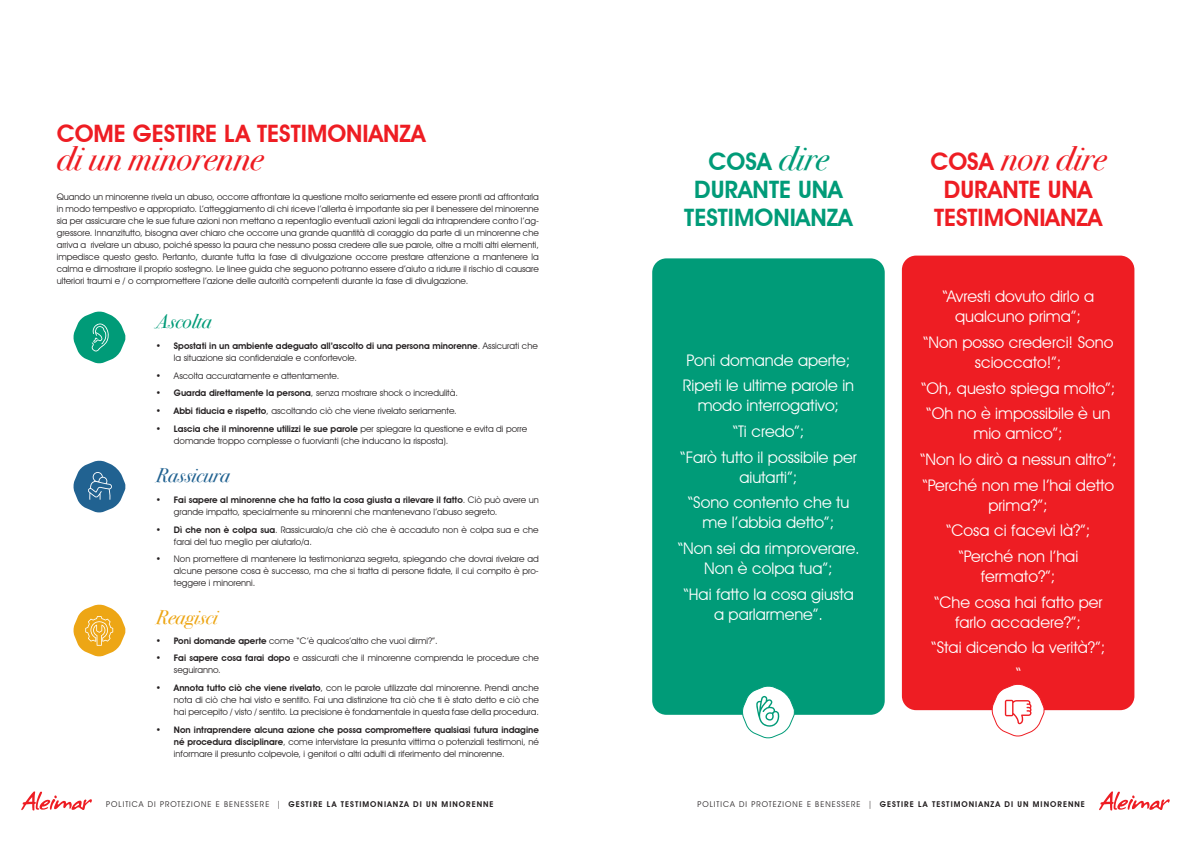
<style>
.page{position:relative;width:1191px;height:842px;background:#fff}
.page>*{position:absolute;margin:0;border:0;box-sizing:border-box;transform-origin:0 0}
.t1{font:italic 34px "Bodoni Svty Two ITCTT";color:#ee1d23}
.t2{font:600 24px/28px "Avant Garde IT Cby BT";color:#ee1d23;text-align:center}
.t3{font:600 24px/28px "Avant Garde IT Cby BT";color:#009b78;text-align:center}
.t4{font:italic 20px "Bodoni Svty Two ITCTT";color:#216291}
.t5{font:italic 20px "Bodoni Svty Two ITCTT";color:#eda615}
.t6{font:italic 20px "Bodoni Svty Two ITCTT";color:#009b78}
.t7{font:16px/25.7px "Avant Garde IT Cby BT";color:#fff;text-align:center}
.t8{font:9px/12px "Avant Garde IT Cby BT";color:#231f20}
.t9{font:600 9px/12px "Avant Garde IT Cby BT";color:#231f20}
.t10{font:600 8px "Avant Garde IT Cby BT";letter-spacing:.125em;color:#231f20}
.s1{font-family:"Bodoni Svty Two ITCTT";font-weight:400;font-style:italic;font-size:34px}
.s2{font-family:"Avant Garde IT Cby BT";font-weight:600;font-style:normal;font-size:24px}
.s3{font-weight:400}
.s4{font-weight:600}
</style>
<div class="page">
<div style="left:652px;top:258px;width:232px;height:457px;background:#009b78;border-radius:14px"></div>
<div style="left:902px;top:256px;width:232px;height:454px;background:#ee1d23;border-radius:14px"></div>
<svg style="left:21px;top:791px;width:71px;height:19px"></svg>
<svg style="left:1099px;top:791px;width:70px;height:19px"></svg>
<svg style="left:73px;top:311px;width:53px;height:53px"></svg>
<svg style="left:73px;top:460px;width:53px;height:53px"></svg>
<svg style="left:73px;top:604px;width:53px;height:53px"></svg>
<svg style="left:741px;top:686px;width:55px;height:53px"></svg>
<svg style="left:990px;top:684px;width:55px;height:53px"></svg>
<h2 class="t2" style="left:57px;top:120px;width:370px">COME GESTIRE LA TESTIMONIANZA</h2>
<h1 class="t1" style="left:57px;top:129px;width:208px">di un minorenne</h1>
<h2 class="t3" style="left:684px;top:147px;width:170px">COSA <span class="s1">dire<br></span>DURANTE UNA<br>TESTIMONIANZA</h2>
<h1 class="t1" style="left:930px;top:129px;width:177px"><span class="s2">COSA</span> non dire</h1>
<h2 class="t2" style="left:934px;top:175px;width:170px">DURANTE UNA<br>TESTIMONIANZA</h2>
<p class="t8" style="left:57px;top:191px;width:484px;text-align:justify">Quando un minorenne rivela un abuso, occorre affrontare la questione molto seriamente ed essere pronti ad affrontarla in modo tempestivo e appropriato. L’atteggiamento di chi riceve l’allerta è importante sia per il benessere del minorenne sia per assicurare che le sue future azioni non mettano a repentaglio eventuali azioni legali da intraprendere contro l’ag&shy;gressore. Innanzitutto, bisogna aver chiaro che occorre una grande quantità di coraggio da parte di un minorenne che arriva a rivelare un abuso, poiché spesso la paura che nessuno possa credere alle sue parole, oltre a molti altri elementi, impedisce questo gesto. Pertanto, durante tutta la fase di divulgazione occorre prestare attenzione a mantenere la calma e dimostrare il proprio sostegno. Le linee guida che seguono potranno essere d’aiuto a ridurre il rischio di causare ulteriori traumi e / o compromettere l’azione delle autorità competenti durante la fase di divulgazione.</p>
<h3 class="t6" style="left:156px;top:303px;width:57px">Ascolta</h3>
<p class="t9" style="left:174px;top:340px;width:365px;text-indent:-18px">• Spostati in un ambiente adeguato all’ascolto di una persona minorenne<span class="s3">. Assicurati che la situazione sia confidenziale e confortevole.</span></p>
<p class="t8" style="left:156px;top:369px;width:185px">• Ascolta accuratamente e attentamente.</p>
<p class="t8" style="left:156px;top:387px;width:303px"><span class="s4">• Guarda direttamente la persona</span>, senza mostrare shock o incredulità.</p>
<p class="t8" style="left:156px;top:405px;width:302px"><span class="s4">• Abbi fiducia e rispetto</span>, ascoltando ciò che viene rivelato seriamente.</p>
<p class="t8" style="left:174px;top:423px;width:355px;text-indent:-18px"><span class="s4">• Lascia che il minorenne utilizzi le sue parole</span> per spiegare la questione e evita di porre domande troppo complesse o fuorvianti (che inducano la risposta).</p>
<h3 class="t4" style="left:156px;top:458px;width:75px">Rassicura</h3>
<p class="t8" style="left:174px;top:494px;width:366px;text-indent:-18px"><span class="s4">• Fai sapere al minorenne che ha fatto la cosa giusta a rilevare il fatto</span>. Ciò può avere un grande impatto, specialmente su minorenni che mantenevano l’abuso segreto.</p>
<p class="t8" style="left:174px;top:523px;width:366px;text-indent:-18px"><span class="s4">• Dì che non è colpa sua</span>. Rassicuralo/a che ciò che è accaduto non è colpa sua e che farai del tuo meglio per aiutarlo/a.</p>
<p class="t8" style="left:174px;top:553px;width:366px;text-align:justify;text-indent:-18px">• Non promettere di mantenere la testimonianza segreta, spiegando che dovrai rivelare ad alcune persone cosa è successo, ma che si tratta di persone fidate, il cui compito è pro&shy;teggere i minorenni.</p>
<h3 class="t5" style="left:156px;top:599px;width:63px">Reagisci</h3>
<p class="t8" style="left:156px;top:634px;width:283px"><span class="s4">• Poni domande aperte</span> come “C’è qualcos’altro che vuoi dirmi?”.</p>
<p class="t8" style="left:174px;top:652px;width:366px;text-indent:-18px"><span class="s4">• Fai sapere cosa farai dopo</span> e assicurati che il minorenne comprenda le procedure che seguiranno.</p>
<p class="t8" style="left:174px;top:682px;width:366px;text-align:justify;text-indent:-18px"><span class="s4">• Annota tutto ciò che viene rivelato</span>, con le parole utilizzate dal minorenne. Prendi anche nota di ciò che hai visto e sentito. Fai una distinzione tra ciò che ti è stato detto e ciò che hai percepito / visto / sentito. La precisione è fondamentale in questa fase della procedura.</p>
<p class="t8" style="left:174px;top:723px;width:366px;text-align:justify;text-indent:-18px"><span class="s4">• Non intraprendere alcuna azione che possa compromettere qualsiasi futura indagine né procedura disciplinare</span>, come intervistare la presunta vittima o potenziali testimoni, né informare il presunto colpevole, i genitori o altri adulti di riferimento del minorenne.</p>
<h3 class="t7" style="left:682px;top:347px;width:173px;text-align:left">Poni domande aperte;<br>Ripeti le ultime parole in</h3>
<h3 class="t7" style="left:680px;top:393px;width:178px">modo interrogativo;<br>“Ti credo”;<br>“Farò tutto il possibile per</h3>
<h3 class="t7" style="left:687px;top:464px;width:164px">aiutarti”;<br>“Sono contento che tu</h3>
<h3 class="t7" style="left:677px;top:510px;width:184px">me l’abbia detto”;<br>“Non sei da rimproverare.</h3>
<h3 class="t7" style="left:683px;top:555px;width:172px">Non è colpa tua”;<br>“Hai fatto la cosa giusta</h3>
<h3 class="t7" style="left:714px;top:601px;width:110px">a parlarmene”.</h3>
<h3 class="t7" style="left:942px;top:286px;width:153px;line-height:20px">“Avresti dovuto dirlo a qualcuno prima”;</h3>
<h3 class="t7" style="left:922px;top:332px;width:192px;line-height:20px">“Non posso crederci! Sono scioccato!”;</h3>
<h3 class="t7" style="left:920px;top:375px;width:196px">“Oh, questo spiega molto”; “Oh no è impossibile è un</h3>
<h3 class="t7" style="left:919px;top:421px;width:198px">mio amico”;<br>“Non lo dirò a nessun altro”; “Perché non me l’hai detto</h3>
<h3 class="t7" style="left:945px;top:492px;width:146px">prima?”;<br>“Cosa ci facevi là?”; “Perché non l’hai</h3>
<h3 class="t7" style="left:933px;top:563px;width:170px">fermato?”;<br>“Che cosa hai fatto per</h3>
<h3 class="t7" style="left:931px;top:609px;width:176px">farlo accadere?”;<br>“Stai dicendo la verità?”; “</h3>
<p class="t10" style="left:106px;top:799px;width:389px"><span class="s3">POLITICA DI PROTEZIONE E BENESSERE |</span> GESTIRE LA TESTIMONIANZA DI UN MINORENNE</p>
<p class="t10" style="left:697px;top:799px;width:389px"><span class="s3">POLITICA DI PROTEZIONE E BENESSERE |</span> GESTIRE LA TESTIMONIANZA DI UN MINORENNE</p>
</div>
